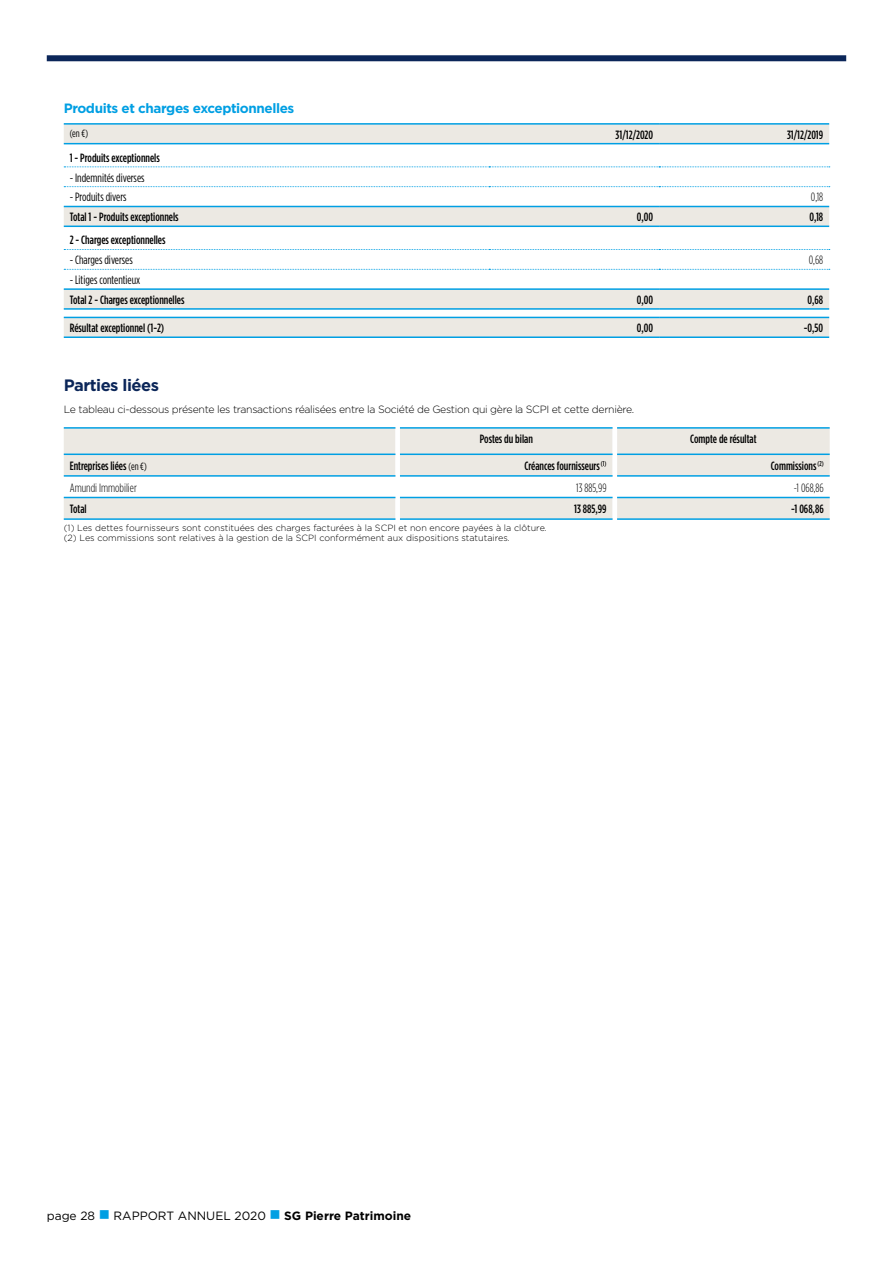
<style>
.page{position:relative;width:893px;height:1263px;background:#fff}
.page>*{position:absolute;margin:0;border:0;box-sizing:border-box;transform-origin:0 0}
.t1{font:700 16.5px "Gotham";letter-spacing:-.03em;color:#0b2659}
.t2{font:700 13.5px "Gotham";letter-spacing:-.03em;color:#009fe3}
.t3{font:500 12px "Gotham Condensed";color:#000}
.t4{font:12px "Gotham Condensed";color:#000}
.t5{font:12px "Gotham";color:#000}
.t6{font:300 12px "Gotham Condensed";color:#000}
.t7{font:300 10.5px "Gotham";letter-spacing:-.03em;color:#000}
.t8{font:10.5px "Gotham Condensed";color:#000}
.t9{font:300 9px/10.5px "Gotham";color:#000}
.s1{font-weight:400;font-size:10.5px}
.s2{color:#009fe3}
.s3{font-weight:700}
</style>
<div class="page">
<div style="left:47px;top:55px;width:799px;height:6px;background:#0b2659"></div>
<svg style="left:64px;top:125px;width:765px;height:211px"></svg>
<svg style="left:64px;top:166px;width:766px;height:1px"></svg>
<svg style="left:64px;top:186px;width:766px;height:1px"></svg>
<svg style="left:64px;top:249px;width:766px;height:1px"></svg>
<hr style="left:64px;top:317px;width:425px;height:1px;background:#009fe3">
<hr style="left:489px;top:317px;width:170px;height:1px;background:#009fe3">
<hr style="left:659px;top:317px;width:170px;height:1px;background:#009fe3">
<hr style="left:64px;top:336px;width:425px;height:2px;background:#009fe3">
<hr style="left:489px;top:336px;width:170px;height:2px;background:#009fe3">
<hr style="left:659px;top:336px;width:170px;height:2px;background:#009fe3">
<hr style="left:64px;top:288px;width:425px;height:2px;background:#009fe3">
<hr style="left:489px;top:288px;width:170px;height:2px;background:#009fe3">
<hr style="left:659px;top:288px;width:170px;height:2px;background:#009fe3">
<hr style="left:64px;top:308px;width:425px;height:2px;background:#009fe3">
<hr style="left:489px;top:308px;width:170px;height:2px;background:#009fe3">
<hr style="left:659px;top:308px;width:170px;height:2px;background:#009fe3">
<hr style="left:64px;top:206px;width:425px;height:1px;background:#009fe3">
<hr style="left:489px;top:206px;width:170px;height:1px;background:#009fe3">
<hr style="left:659px;top:206px;width:170px;height:1px;background:#009fe3">
<hr style="left:64px;top:226px;width:425px;height:1px;background:#009fe3">
<hr style="left:489px;top:226px;width:170px;height:1px;background:#009fe3">
<hr style="left:659px;top:226px;width:170px;height:1px;background:#009fe3">
<svg style="left:64px;top:269px;width:766px;height:1px"></svg>
<hr style="left:64px;top:123px;width:425px;height:2px;background:#009fe3">
<hr style="left:659px;top:123px;width:170px;height:2px;background:#009fe3">
<hr style="left:489px;top:123px;width:170px;height:2px;background:#009fe3">
<hr style="left:64px;top:143px;width:425px;height:1px;background:#009fe3">
<hr style="left:659px;top:143px;width:170px;height:1px;background:#009fe3">
<hr style="left:489px;top:143px;width:170px;height:1px;background:#009fe3">
<svg style="left:64px;top:429px;width:766px;height:89px;fill:#ece9e3"></svg>
<svg style="left:395px;top:428px;width:222px;height:91px"></svg>
<hr style="left:64px;top:427px;width:331px;height:2px;background:#009fe3">
<hr style="left:400px;top:427px;width:213px;height:2px;background:#009fe3">
<hr style="left:617px;top:427px;width:213px;height:2px;background:#009fe3">
<hr style="left:64px;top:453px;width:331px;height:2px;background:#009fe3">
<hr style="left:400px;top:453px;width:213px;height:2px;background:#009fe3">
<hr style="left:617px;top:453px;width:213px;height:2px;background:#009fe3">
<hr style="left:64px;top:475px;width:331px;height:2px;background:#009fe3">
<hr style="left:400px;top:475px;width:213px;height:2px;background:#009fe3">
<hr style="left:617px;top:475px;width:213px;height:2px;background:#009fe3">
<hr style="left:64px;top:497px;width:331px;height:1px;background:#009fe3">
<hr style="left:400px;top:497px;width:213px;height:1px;background:#009fe3">
<hr style="left:617px;top:497px;width:213px;height:1px;background:#009fe3">
<hr style="left:64px;top:518px;width:331px;height:2px;background:#009fe3">
<hr style="left:400px;top:518px;width:213px;height:2px;background:#009fe3">
<hr style="left:617px;top:518px;width:213px;height:2px;background:#009fe3">
<p class="t2" style="left:64px;top:99px;width:232px">Produits et charges exceptionnelles</p>
<p class="t8" style="left:70px;top:128px;width:20px">(en €)</p>
<p class="t3" style="left:616px;top:127px;width:39px">31/12/2020</p>
<p class="t3" style="left:787px;top:127px;width:38px">31/12/2019</p>
<p class="t3" style="left:70px;top:151px;width:92px">1 - Produits exceptionnels</p>
<p class="t4" style="left:70px;top:171px;width:76px">- Indemnités diverses</p>
<p class="t4" style="left:70px;top:190px;width:58px">- Produits divers</p>
<p class="t6" style="left:811px;top:190px;width:14px">0,18</p>
<p class="t3" style="left:70px;top:210px;width:110px">Total 1 - Produits exceptionnels</p>
<p class="t3" style="left:637px;top:210px;width:18px">0,00</p>
<p class="t3" style="left:809px;top:210px;width:15px">0,18</p>
<p class="t3" style="left:70px;top:233px;width:97px">2 - Charges exceptionnelles</p>
<p class="t4" style="left:70px;top:253px;width:65px">- Charges diverses</p>
<p class="t6" style="left:809px;top:253px;width:16px">0,68</p>
<p class="t4" style="left:70px;top:273px;width:72px">- Litiges contentieux</p>
<p class="t3" style="left:70px;top:293px;width:116px">Total 2 - Charges exceptionnelles</p>
<p class="t3" style="left:637px;top:293px;width:18px">0,00</p>
<p class="t3" style="left:807px;top:293px;width:17px">0,68</p>
<p class="t3" style="left:70px;top:321px;width:96px">Résultat exceptionnel (1-2)</p>
<p class="t3" style="left:637px;top:321px;width:18px">0,00</p>
<p class="t3" style="left:804px;top:321px;width:21px">-0,50</p>
<h1 class="t1" style="left:64px;top:374px;width:97px">Parties liées</h1>
<p class="t7" style="left:64px;top:402px;width:572px">Le tableau ci-dessous présente les transactions réalisées entre la Société de Gestion qui gère la SCPI et cette dernière.</p>
<p class="t3" style="left:480px;top:432px;width:55px">Postes du bilan</p>
<p class="t3" style="left:690px;top:432px;width:68px">Compte de résultat</p>
<p class="t3" style="left:70px;top:459px;width:79px">Entreprises liées <span class="s1">(en €)</span></p>
<p class="t3" style="left:524px;top:459px;width:84px">Créances fournisseurs <sup>(1)</sup></p>
<p class="t3" style="left:771px;top:459px;width:55px">Commissions <sup>(2)</sup></p>
<p class="t6" style="left:70px;top:480px;width:69px">Amundi Immobilier</p>
<p class="t6" style="left:576px;top:480px;width:32px">13 885,99</p>
<p class="t6" style="left:794px;top:480px;width:31px">-1 068,86</p>
<p class="t3" style="left:70px;top:502px;width:18px">Total</p>
<p class="t3" style="left:574px;top:502px;width:34px">13 885,99</p>
<p class="t3" style="left:791px;top:502px;width:34px">-1 068,86</p>
<p class="t9" style="left:64px;top:522px;width:485px">(1) Les dettes fournisseurs sont constituées des charges facturées à la SCPI et non encore payées à la clôture. (2) Les commissions sont relatives à la gestion de la SCPI conformément aux dispositions statutaires.</p>
<p class="t5" style="left:47px;top:1208px;width:366px">page 28 <span class="s2">■</span> RAPPORT ANNUEL 2020 <span class="s2">■</span> <span class="s3">SG Pierre Patrimoine</span></p>
</div>
